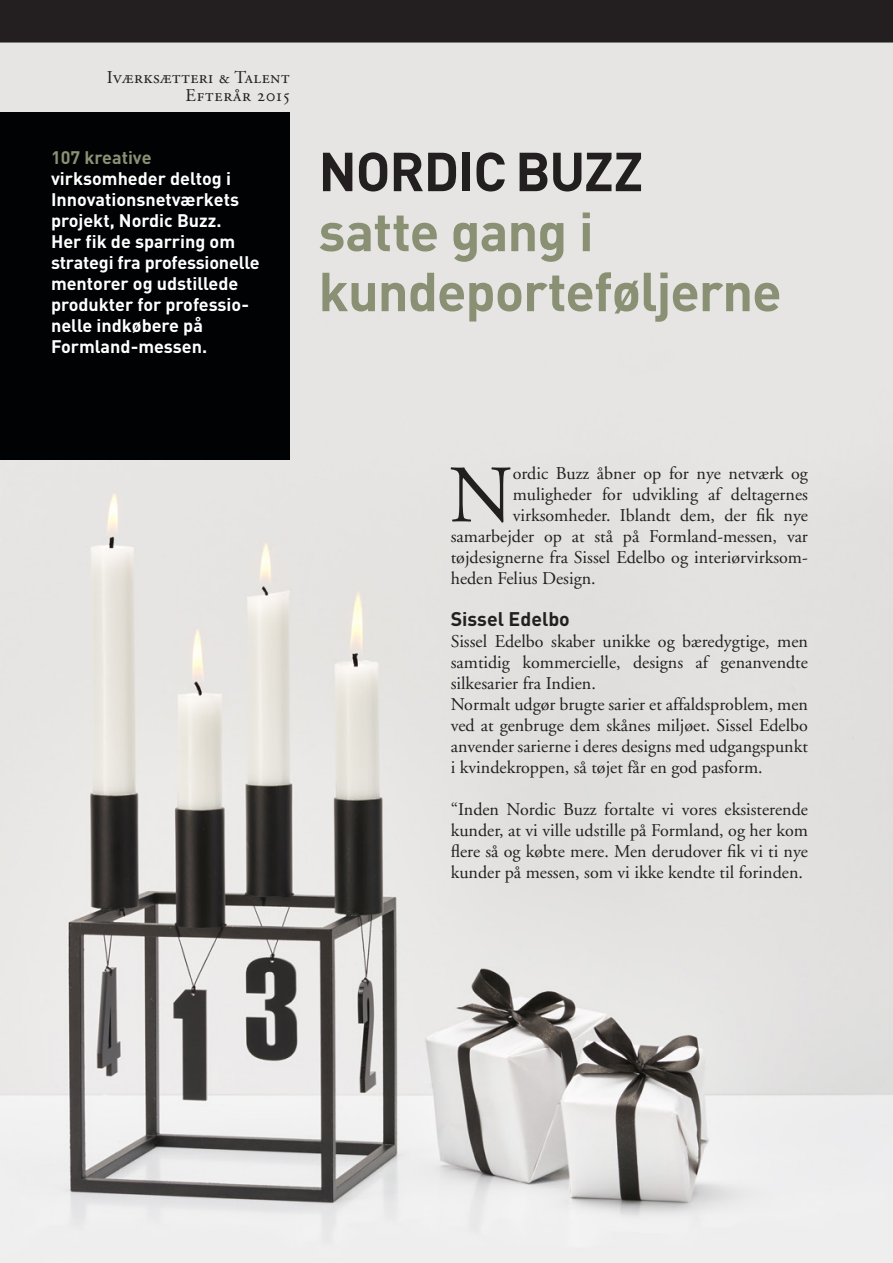
<style>
.page{position:relative;width:893px;height:1263px;background:#fff}
.page>*{position:absolute;margin:0;border:0;box-sizing:border-box;transform-origin:0 0}
.Brød_uncial{font:81.3px "Adobe Garamond";color:#231f20}
.Rubrik{font:700 54px/60px "DIN";letter-spacing:-.02em;color:#899073}
.Mellemrubrik{font:700 19.5px "DIN";color:#231f20}
.Brødtekst_pos{font:18px/21px "Adobe Garamond";color:#231f20;text-align:justify}
.Brød_uncial-2{font:18px "Adobe Garamond";color:#231f20}
.Underrubrik{font:700 18px/21px "DIN";color:#fff}
.Toptekst{font:18px "Adobe Garamond Regular SC";letter-spacing:.03em;color:#231f20}
.Toptekst-2{font:18px "Adobe Garamond Regular SC";letter-spacing:.05em;color:#231f20}
.s1{color:#899073}
.s2{color:#231f20}
</style>
<div class="page">
<img style="left:0;top:43px;width:893px;height:1220px">
<div style="left:0;top:112px;width:289px;height:348px;background:#010203"></div>
<div style="left:0;top:0;width:893px;height:43px;background:#231f20"></div>
<p class="Toptekst" style="left:107px;top:68px;width:184px">Iværksætteri &amp; Talent</p>
<p class="Toptekst-2" style="left:185px;top:86px;width:106px">Efterår 2015</p>
<p class="Underrubrik" style="left:51px;top:146px;width:210px"><span class="s1">107 kreative </span>virksomheder deltog i<br>Innovationsnetværkets projekt, Nordic Buzz.<br>Her fik de sparring om strategi fra professionelle mentorer og udstillede produkter for professio&shy;nelle indkøbere på<br>Formland-messen.</p>
<p class="Rubrik" style="left:318px;top:139px;width:465px"><span class="s2">NORDIC BUZZ<br></span>satte gang i kundeporteføljerne</p>
<p class="Brød_uncial" style="left:449px;top:452px;width:65px">N</p>
<p class="Brød_uncial-2" style="left:513px;top:464px;width:297px">ordic Buzz åbner op for nye netværk og</p>
<p class="Brød_uncial-2" style="left:513px;top:485px;width:297px">muligheder for udvikling af deltagernes</p>
<p class="Brød_uncial-2" style="left:513px;top:506px;width:297px">virksomheder. Iblandt dem, der fik nye</p>
<p class="Brød_uncial-2" style="left:451px;top:527px;width:359px">samarbejder op at stå på Formland-messen, var</p>
<p class="Brød_uncial-2" style="left:451px;top:548px;width:357px">tøjdesignerne fra Sissel Edelbo og interiørvirksom-</p>
<p class="Brød_uncial-2" style="left:451px;top:569px;width:146px">heden Felius Design.</p>
<p class="Mellemrubrik" style="left:451px;top:606px;width:121px">Sissel Edelbo</p>
<p class="Brødtekst_pos" style="left:451px;top:632px;width:359px">Sissel Edelbo skaber unikke og bæredygtige, men samtidig kommercielle, designs af genanvendte silkesarier fra Indien.</p>
<p class="Brødtekst_pos" style="left:451px;top:695px;width:359px">Normalt udgør brugte sarier et affaldsproblem, men ved at genbruge dem skånes miljøet. Sissel Edelbo anvender sarierne i deres designs med udgangspunkt i kvindekroppen, så tøjet får en god pasform.</p>
<p class="Brødtekst_pos" style="left:451px;top:800px;width:359px">“Inden Nordic Buzz fortalte vi vores eksisterende kunder, at vi ville udstille på Formland, og her kom flere så og købte mere. Men derudover fik vi ti nye kunder på messen, som vi ikke kendte til forinden.</p>
</div>
